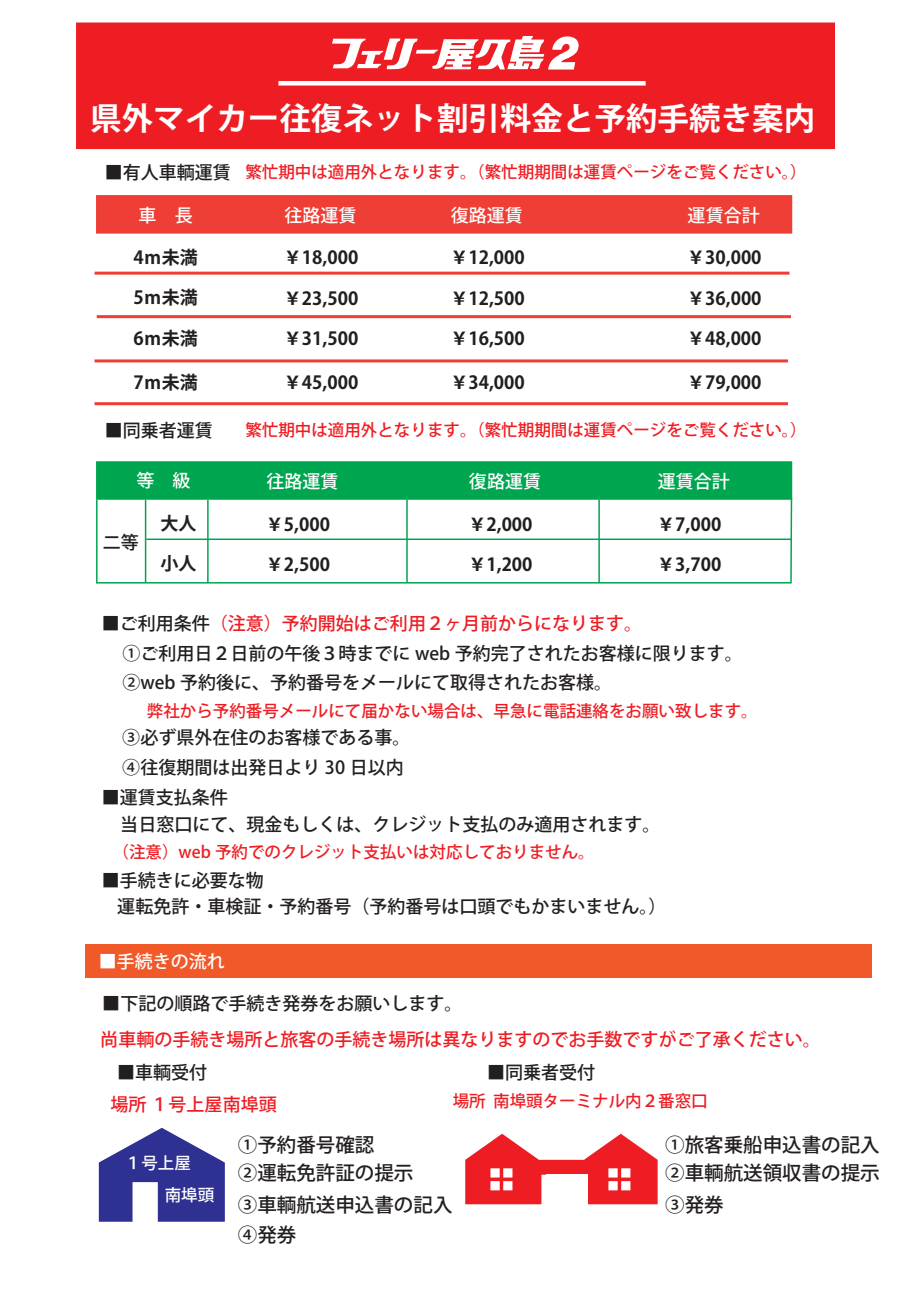
<style>
.page{position:relative;width:919px;height:1289px;background:#fff}
.page>*{position:absolute;margin:0;border:0;box-sizing:border-box;transform-origin:0 0}
.t1{font:700 31.5px "Koz Go Pr 6 N";color:#fff}
.t2{font:500 19.5px/28.5px "Koz Go Pr 6 N";color:#231f20}
.t3{font:500 18px/29.5px "Koz Go Pr 6 N";color:#231f20}
.t4{font:700 18px "Koz Go Pr 6 N";color:#231f20}
.t5{font:500 18px "Koz Go Pr 6 N";color:#ee1d23}
.t6{font:500 18px "Koz Go Pr 6 N";color:#fff}
.t7{font:500 16.5px "Koz Go Pr 6 N";color:#ee1d23}
.t8{font:500 16.5px "Koz Go Pr 6 N";color:#fff}
.s1{font-size:18px;color:#231f20}
.s2{color:#ee1d23}
</style>
<div class="page">
<div style="left:96px;top:195px;width:696px;height:39px;background:#ee3e35;border:2px solid #ee3e35"></div>
<hr style="left:95px;top:272px;width:694px;height:3px;background:#ee3e35">
<hr style="left:97px;top:315px;width:694px;height:3px;background:#ee3e35">
<hr style="left:95px;top:359px;width:693px;height:3px;background:#ee3e35">
<hr style="left:95px;top:402px;width:693px;height:3px;background:#ee3e35">
<svg style="left:96px;top:497px;width:697px;height:87px"></svg>
<div style="left:96px;top:461px;width:696px;height:39px;background:#00a54f;border:2px solid #00a54f"></div>
<div style="left:76px;top:23px;width:759px;height:126px;background:#ee1d23"></div>
<svg style="left:99px;top:1127px;width:126px;height:94px"></svg>
<svg style="left:465px;top:1133px;width:192px;height:71px"></svg>
<div style="left:546px;top:1174px;width:42px;height:34px;background:#fff"></div>
<div style="left:85px;top:944px;width:786px;height:33px;background:#f15929"></div>
<svg style="left:332px;top:36px;width:247px;height:33px"></svg>
<div style="left:278px;top:81px;width:367px;height:5px;background:#fff"></div>
<h1 class="t1" style="left:90px;top:100px;width:726px">県外マイカー往復ネット割引料金と予約手続き案内</h1>
<p class="t7" style="left:105px;top:163px;width:703px"><span class="s1">■有人車輌運賃</span> 繁忙期中は適用外となります。（繁忙期期間は運賃ページをご覧ください。）</p>
<p class="t6" style="left:139px;top:205px;width:55px">車　長</p>
<p class="t6" style="left:284px;top:205px;width:73px">往路運賃</p>
<p class="t6" style="left:451px;top:205px;width:73px">復路運賃</p>
<p class="t6" style="left:687px;top:205px;width:73px">運賃合計</p>
<p class="t4" style="left:133px;top:247px;width:66px">4ｍ未満</p>
<p class="t4" style="left:133px;top:287px;width:66px">5ｍ未満</p>
<p class="t4" style="left:133px;top:328px;width:66px">6ｍ未満</p>
<p class="t4" style="left:133px;top:372px;width:66px">7ｍ未満</p>
<p class="t4" style="left:284px;top:248px;width:76px">￥18,000</p>
<p class="t4" style="left:450px;top:248px;width:76px">￥12,000</p>
<p class="t4" style="left:687px;top:248px;width:76px">￥30,000</p>
<p class="t4" style="left:284px;top:288px;width:76px">￥23,500</p>
<p class="t4" style="left:450px;top:288px;width:76px">￥12,500</p>
<p class="t4" style="left:687px;top:288px;width:76px">￥36,000</p>
<p class="t4" style="left:284px;top:328px;width:76px">￥31,500</p>
<p class="t4" style="left:450px;top:328px;width:76px">￥16,500</p>
<p class="t4" style="left:687px;top:328px;width:76px">￥48,000</p>
<p class="t4" style="left:284px;top:372px;width:76px">￥45,000</p>
<p class="t4" style="left:450px;top:372px;width:76px">￥34,000</p>
<p class="t4" style="left:687px;top:372px;width:76px">￥79,000</p>
<p class="t3" style="left:105px;top:415px;width:109px">■同乗者運賃</p>
<p class="t7" style="left:245px;top:421px;width:563px">繁忙期中は適用外となります。（繁忙期期間は運賃ページをご覧ください。）</p>
<p class="t6" style="left:136px;top:470px;width:55px">等　級</p>
<p class="t6" style="left:266px;top:471px;width:73px">往路運賃</p>
<p class="t6" style="left:469px;top:471px;width:73px">復路運賃</p>
<p class="t6" style="left:657px;top:471px;width:73px">運賃合計</p>
<p class="t3" style="left:103px;top:527px;width:37px">二等</p>
<p class="t4" style="left:160px;top:513px;width:37px">大人</p>
<p class="t4" style="left:160px;top:553px;width:37px">小人</p>
<p class="t4" style="left:266px;top:514px;width:66px">￥5,000</p>
<p class="t4" style="left:468px;top:514px;width:66px">￥2,000</p>
<p class="t4" style="left:657px;top:514px;width:66px">￥7,000</p>
<p class="t4" style="left:266px;top:554px;width:66px">￥2,500</p>
<p class="t4" style="left:468px;top:554px;width:66px">￥1,200</p>
<p class="t4" style="left:657px;top:554px;width:66px">￥3,700</p>
<p class="t3" style="left:122px;top:609px;width:622px;text-indent:-21px">■ご利用条件<span class="s2">（注意）予約開始はご利用２ヶ月前からになります。<br></span>①ご利用日２日前の午後３時までに web 予約完了されたお客様に限ります。<br>②web 予約後に、予約番号をメールにて取得されたお客様。</p>
<p class="t7" style="left:147px;top:701px;width:612px">弊社から予約番号メールにて届かない場合は、早急に電話連絡をお願い致します。</p>
<p class="t3" style="left:122px;top:722px;width:290px;line-height:30px">③必ず県外在住のお客様である事。<br>④往復期間は出発日より 30 日以内</p>
<p class="t3" style="left:120px;top:784px;width:541px;line-height:26.5px;text-indent:-19px">■運賃支払条件<br>当日窓口にて、現金もしくは、クレジット支払のみ適用されます。</p>
<p class="t7" style="left:113px;top:843px;width:483px">（注意）web 予約でのクレジット支払いは対応しておりません。</p>
<p class="t3" style="left:117px;top:868px;width:550px;line-height:26px;text-indent:-15px">■手続きに必要な物<br>運転免許・車検証・予約番号（予約番号は口頭でもかまいません。）</p>
<p class="t6" style="left:99px;top:951px;width:127px">■手続きの流れ</p>
<p class="t3" style="left:102px;top:989px;width:361px">■下記の順路で手続き発券をお願いします。</p>
<p class="t5" style="left:100px;top:1029px;width:722px">尚車輌の手続き場所と旅客の手続き場所は異なりますのでお手数ですがご了承ください。</p>
<p class="t3" style="left:117px;top:1057px;width:91px">■車輌受付</p>
<p class="t3" style="left:487px;top:1057px;width:109px">■同乗者受付</p>
<p class="t5" style="left:111px;top:1094px;width:168px">場所 １号上屋南埠頭</p>
<p class="t7" style="left:453px;top:1091px;width:256px">場所 南埠頭ターミナル内２番窓口</p>
<p class="t8" style="left:125px;top:1154px;width:67px">１号上屋</p>
<p class="t8" style="left:165px;top:1185px;width:51px">南埠頭</p>
<p class="t2" style="left:238px;top:1130px;width:177px">①予約番号確認<br>②運転免許証の提示</p>
<p class="t2" style="left:238px;top:1190px;width:216px;line-height:30px">③車輌航送申込書の記入<br>④発券</p>
<p class="t2" style="left:665px;top:1130px;width:216px">①旅客乗船申込書の記入<br>②車輌航送領収書の提示</p>
<p class="t2" style="left:665px;top:1190px;width:60px">③発券</p>
</div>
